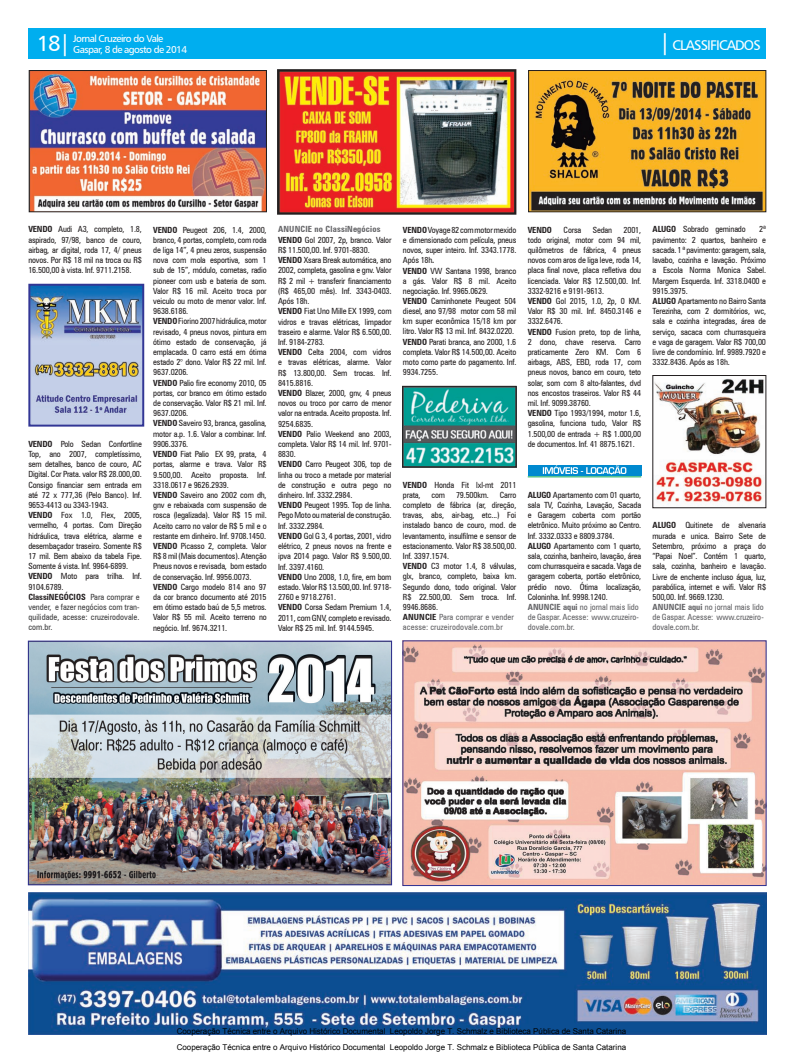
<style>
.page{position:relative;width:803px;height:1063px;background:#fff}
.page>*{position:absolute;margin:0;border:0;box-sizing:border-box;transform-origin:0 0}
.t1{font:22px "Humanist 777 BT Roman B";color:#fff}
.t2{font:14px "Humanist 777 BT Roman B";letter-spacing:-.06em;color:#fff}
.t3{font:10px/11px "Humanist 777 BT Roman B";letter-spacing:-.06em;color:#fff}
.t4{font:condensed 8.5px/10.2px "Zurich BT";letter-spacing:-.02em;color:#231f20}
.t5{font:condensed 8.5px/10.2px "Zurich BT";color:#636366;text-align:justify}
.t6{font:condensed 8.5px/10.2px "Zurich BT";letter-spacing:.005em;color:#404041;text-align:justify}
.t7{font:700 condensed 8.5px "Zurich BT";letter-spacing:.02em;color:#636366}
.t8{font:700 condensed 8.5px "Zurich BT";letter-spacing:-.02em;color:#231f20}
.t9{font:8px/16.2px "Arial";color:#000}
.s1{font-size:22px}
.s2{font-weight:700}
.s3{font-weight:700;color:#231f20}
</style>
<div class="page">
<div style="left:527px;top:465px;width:114px;height:11px;background:#0089cf"></div>
<hr style="left:527px;top:476px;width:114px;height:1px;background:#00a54f">
<svg style="left:542px;top:465px;width:84px;height:10px"></svg>
<div style="left:28px;top:28px;width:737px;height:31px;background:#00aeef"></div>
<img style="left:31px;top:72px;width:233px;height:138px">
<div style="left:29px;top:70px;width:237px;height:142px;border:1px solid #231f20"></div>
<img style="left:530px;top:72px;width:233px;height:138px">
<div style="left:528px;top:70px;width:237px;height:142px;border:1px solid #231f20"></div>
<img style="left:280px;top:72px;width:233px;height:140px">
<div style="left:277px;top:69px;width:239px;height:146px;border:2px solid #231f20"></div>
<img style="left:402px;top:388px;width:114px;height:80px">
<div style="left:402px;top:386px;width:114px;height:81px;border:1px solid #231f20"></div>
<img style="left:654px;top:378px;width:109px;height:128px">
<div style="left:652px;top:375px;width:113px;height:133px;border:1px solid #231f20"></div>
<img style="left:28px;top:893px;width:737px;height:142px">
<img style="left:30px;top:643px;width:360px;height:240px">
<div style="left:28px;top:641px;width:364px;height:244px;border:1px solid #2e3092"></div>
<img style="left:31px;top:287px;width:110px;height:137px">
<div style="left:28px;top:284px;width:116px;height:143px;border:2px solid #323695"></div>
<img style="left:404px;top:643px;width:360px;height:241px">
<div style="left:402px;top:641px;width:364px;height:245px;border:1px solid #2e3092"></div>
<h1 class="t1" style="left:37px;top:29px;width:35px">18|</h1>
<h2 class="t2" style="left:659px;top:37px;width:102px"><span class="s1">|</span> CLASSIFICADOS</h2>
<p class="t3" style="left:73px;top:33px;width:115px">Jornal Cruzeiro do Vale<br>Gaspar, 8 de agosto de 2014</p>
<p class="t4" style="left:28px;top:224px;width:115px;text-align:justify"><span class="s2">VENDO</span> Audi A3, completo, 1.8, aspirado, 97/98, banco de couro, airbag, ar digital, roda 17, 4/ pneus novos. Por R$ 18 mil na troca ou R$ 16.500,00 à vista. Inf. 9711.2158.</p>
<p class="t4" style="left:28px;top:439px;width:115px"><span class="s2">VENDO</span> Polo Sedan Confortline<br>Top, ano 2007, completíssimo, sem detalhes, banco de couro, AC<br>Digital. Cor Prata. valor R$ 28.000,00.<br>Consigo financiar sem entrada em até 72 x 777,36 (Pelo Banco). Inf.<br>9653-4413 ou 3343-1943.<br><span class="s2">VENDO</span> Fox 1.0, Flex, 2005, vermelho, 4 portas. Com Direção hidráulica, trava elétrica, alarme e desembaçador traseiro. Somente R$<br>17 mil. Bem abaixo da tabela Fipe.<br>Somente á vista. Inf. 9964-6899.<br><span class="s2">VENDO</span> Moto para trilha. Inf.<br>9104.6789.</p>
<p class="t6" style="left:28px;top:592px;width:113px"><span class="s3">ClassiNEGÓCIOS</span> Para comprar e vender, e fazer negócios com tran&shy;quilidade, acesse: cruzeirodovale. com.br.</p>
<p class="t7" style="left:278px;top:224px;width:104px">ANUNCIE no ClassiNegócios</p>
<p class="t4" style="left:153px;top:224px;width:115px"><span class="s2">VENDO</span> Peugeot 206, 1.4, 2000, branco, 4 portas, completo, com roda de liga 14”, 4 pneu zeros, suspensão nova com mola esportiva, som 1 sub de 15”, módulo, cornetas, radio pioneer com usb e bateria de som.<br>Valor R$ 16 mil. Aceito troca por veiculo ou moto de menor valor. Inf.<br>9638.6186.<br><span class="s2">VENDO</span> Fiorino 2007 hidráulica, motor revisado, 4 pneus novos, pintura em ótimo estado de conservação, já emplacada. O carro está em ótima estado 2° dono. Valor R$ 22 mil. Inf.<br>9637.0206.<br><span class="s2">VENDO</span> Palio fire economy 2010, 05 portas, cor branco em ótimo estado de conservação. Valor R$ 21 mil. Inf.<br>9637.0206.<br><span class="s2">VENDO</span> Saveiro 93, branca, gasolina, motor a.p. 1.6. Valor a combinar. Inf.<br>9906.3376.<br><span class="s2">VENDO</span> Fiat Palio EX 99, prata, 4 portas, alarme e trava. Valor R$<br>9.500,00. Aceito proposta. Inf.<br>3318.0617 e 9626.2939.<br><span class="s2">VENDO</span> Saveiro ano 2002 com dh, gnv e rebaixada com suspensão de rosca (legalizada). Valor R$ 15 mil.<br>Aceito carro no valor de R$ 5 mil e o restante em dinheiro. Inf. 9708.1450.<br><span class="s2">VENDO</span> Picasso 2, completa. Valor<br>R$ 8 mil (Mais documentos). Atenção<br>Pneus novos e revisada, bom estado de conservação. Inf. 9956.0073.<br><span class="s2">VENDO</span> Cargo modelo 814 ano 97 da cor branco documento até 2015 em ótimo estado baú de 5,5 metros.<br>Valor R$ 55 mil. Aceito terreno no negócio. Inf. 9674.3211.</p>
<p class="t4" style="left:278px;top:235px;width:115px"><span class="s2">VENDO</span> Gol 2007, 2p, branco. Valor<br>R$ 11.500,00. Inf. 9701-8830.<br><span class="s2">VENDO</span> Xsara Break automática, ano<br>2002, completa, gasolina e gnv. Valor<br>R$ 2 mil + transferir financiamento (R$ 465,00 mês). Inf. 3343-0403.<br>Após 18h.<br><span class="s2">VENDO</span> Fiat Uno Mille EX 1999, com vidros e travas elétricas, limpador traseiro e alarme. Valor R$ 6.500,00.<br>Inf. 9184-2783.<br><span class="s2">VENDO</span> Celta 2004, com vidros e travas elétricas, alarme. Valor<br>R$ 13.800,00. Sem trocas. Inf.<br>8415.8816.<br><span class="s2">VENDO</span> Blazer, 2000, gnv, 4 pneus novos ou troco por carro de menor valor na entrada. Aceito proposta. Inf.<br>9254.6835.<br><span class="s2">VENDO</span> Palio Weekend ano 2003, completa. Valor R$ 14 mil. Inf. 9701-<br>8830.<br><span class="s2">VENDO</span> Carro Peugeot 306, top de linha ou troco a metade por material de construção e outra pego no dinheiro. Inf. 3332.2984.<br><span class="s2">VENDO</span> Peugeot 1995. Top de linha.<br>Pego Moto ou material de construção.<br>Inf. 3332.2984.<br><span class="s2">VENDO</span> Gol G 3, 4 portas, 2001, vidro elétrico, 2 pneus novos na frente e ipva 2014 pago. Valor R$ 9.500,00.<br>Inf. 3397.4160.<br><span class="s2">VENDO</span> Uno 2008, 1.0, fire, em bom estado. Valor R$ 13.500,00. Inf. 9718-<br>2760 e 9718.2761.<br><span class="s2">VENDO</span> Corsa Sedam Premium 1.4,<br>2011, com GNV, completo e revisado.<br>Valor R$ 25 mil. Inf. 9144.5945.</p>
<p class="t4" style="left:403px;top:225px;width:115px"><span class="s2">VENDO</span> Voyage 82 com motor mexido e dimensionado com película, pneus novos, super inteiro. Inf. 3343.1778.<br>Após 18h<span class="s2">.<br>VENDO</span> VW Santana 1998, branco a gás. Valor R$ 8 mil. Aceito negociação. Inf. 9965.0629.<br><span class="s2">VENDO</span> Caminhonete Peugeot 504 diesel, ano 97/98 motor com 58 mil km super econômica 15/18 km por litro. Valor R$ 13 mil. Inf. 8432.0220.<br><span class="s2">VENDO</span> Parati branca, ano 2000, 1.6 completa. Valor R$ 14.500,00. Aceito moto como parte do pagamento. Inf.<br>9934.7255.</p>
<p class="t4" style="left:403px;top:479px;width:115px"><span class="s2">VENDO</span> Honda Fit lxl-mt 2011 prata,</p>
<p class="t4" style="left:403px;top:490px;width:115px;text-indent:97px">Carro completo de fábrica (ar, direção, travas, abs, air-bag, etc...) Foi instalado banco de couro, mod. de levantamento, insulfilme e sensor de estacionamento. Valor R$ 38.500,00.<br>Inf. 3397.1574.<br><span class="s2">VENDO</span> C3 motor 1.4, 8 válvulas, glx, branco, completo, baixa km.<br>Segundo dono, todo original. Valor<br>R$ 22.500,00. Sem troca. Inf.<br>9946.8686.</p>
<p class="t4" style="left:431px;top:490px;width:15px">com</p>
<p class="t4" style="left:456px;top:490px;width:34px">79.500km.</p>
<p class="t5" style="left:403px;top:612px;width:113px"><span class="s3">ANUNCIE</span> Para comprar e vender acesse: cruzeirodovale.com.br</p>
<p class="t8" style="left:527px;top:224px;width:26px">VENDO</p>
<p class="t4" style="left:563px;top:224px;width:19px">Corsa</p>
<p class="t4" style="left:592px;top:224px;width:21px">Sedan</p>
<p class="t4" style="left:527px;top:224px;width:115px;text-indent:96px">2001, todo original, motor com 94 mil, quilômetros de fábrica, 4 pneus novos com aros de liga leve, roda 14, placa final nove, placa refletiva dou licenciada. Valor R$ 12.500,00. Inf.<br>3332-9216 e 9191-9613.<br><span class="s2">VENDO</span> Gol 2015, 1.0, 2p, 0 KM.<br>Valor R$ 30 mil. Inf. 8450.3146 e<br>3332.6476.<br><span class="s2">VENDO</span> Fusion preto, top de linha,<br>2 dono, chave reserva. Carro praticamente Zero KM. Com 6 airbags, ABS, EBD, roda 17, com pneus novos, banco em couro, teto solar, som com 8 alto-falantes, dvd nos encostos traseiros. Valor R$ 44 mil. Inf. 9099.38760.<br><span class="s2">VENDO</span> Tipo 1993/1994, motor 1.6, gasolina, funciona tudo, Valor R$<br>1.500,00 de entrada + R$ 1.000,00 de documentos. Inf. 41 8875.1621.</p>
<p class="t4" style="left:652px;top:224px;width:95px"><span class="s2">ALUGO</span> Sobrado geminado</p>
<p class="t4" style="left:652px;top:224px;width:115px;text-indent:107px">2ª pavimento: 2 quartos, banheiro e sacada. 1 ª pavimento: garagem, sala, lavabo, cozinha e lavação. Próximo a Escola Norma Monica Sabel.<br>Margem Esquerda. Inf. 3318.0400 e<br>9915.3975.<br><span class="s2">ALUGO</span> Apartamento no Bairro Santa<br>Terezinha, com 2 dormitórios, wc, sala e cozinha integradas, área de serviço, sacaca com churrasqueira e vaga de garagem. Valor R$ 700,00 livre de condomínio. Inf. 9989.7920 e<br>3332.8436. Após as 18h.</p>
<p class="t4" style="left:527px;top:490px;width:115px"><span class="s2">ALUGO</span> Apartamento com 01 quarto, sala TV, Cozinha, Lavação, Sacada e Garagem coberta com portão eletrônico. Muito próximo ao Centro.<br>Inf. 3332.0333 e 8809.3784.<br><span class="s2">ALUGO</span> Apartamento com 1 quarto, sala, cozinha, banheiro, lavação, área com churrasqueira e sacada. Vaga de garagem coberta, portão eletrônico, prédio novo. Ótima localização, Coloninha. Inf. 9998.1240.</p>
<p class="t4" style="left:652px;top:520px;width:115px;text-align:justify"><span class="s2">ALUGO</span> Quitinete de alvenaria murada e unica. Bairro Sete de Setembro, próximo a praça do “Papai Noel”. Contém 1 quarto, sala, cozinha, banheiro e lavação.<br>Livre de enchente incluso água, luz, parabólica, internet e wifi. Valor R$ 500,00. Inf. 9669.1230.</p>
<p class="t5" style="left:527px;top:602px;width:113px"><span class="s2">ANUNCIE aqui</span> no jornal mais lido de Gaspar. Acesse: www.cruzeiro&shy;dovale.com.br.</p>
<p class="t5" style="left:652px;top:602px;width:113px"><span class="s2">ANUNCIE aqui</span> no jornal mais lido de Gaspar. Acesse: www.cruzeiro&shy;dovale.com.br.</p>
<p class="t9" style="left:177px;top:1023px;width:451px">Cooperação Técnica entre o Arquivo Histórico Documental Leopoldo Jorge T. Schmalz e Biblioteca Pública de Santa Catarina<br>Cooperação Técnica entre o Arquivo Histórico Documental Leopoldo Jorge T. Schmalz e Biblioteca Pública de Santa Catarina</p>
</div>
